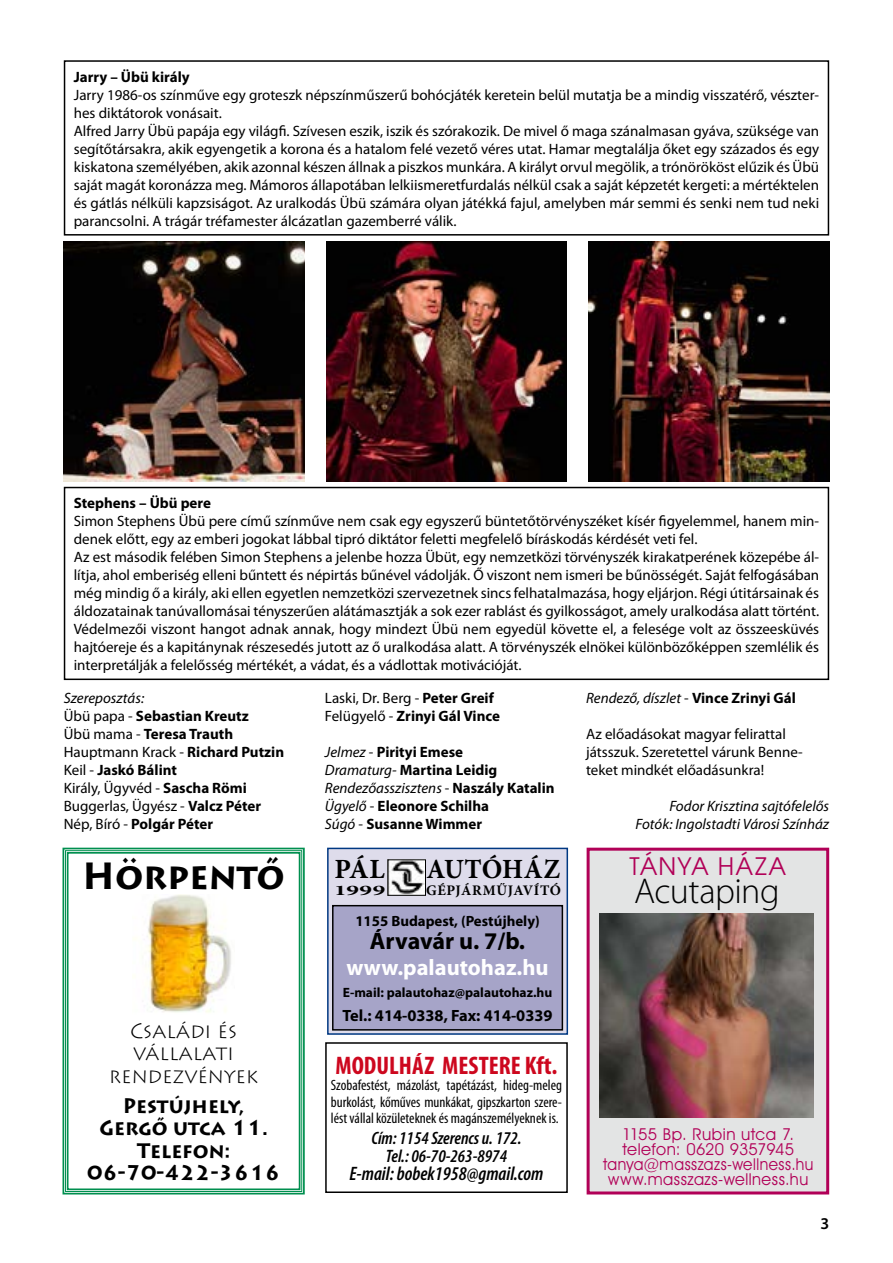
<style>
.page{position:relative;width:893px;height:1263px;background:#fff}
.page>*{position:absolute;margin:0;border:0;box-sizing:border-box;transform-origin:0 0}
.t1{font:700 37.5px "Lithos Pro";letter-spacing:-.005em;color:#000;scale:.95 1}
.t2{font:300 36px "Myriad Pro";letter-spacing:-.015em;color:#000}
.t3{font:700 27.75px "Minion Pro";letter-spacing:.01em;color:#000}
.t4{font:700 condensed 25.5px "Myriad Pro";color:#cd071e}
.t5{font:700 24px "Myriad Pro";letter-spacing:-.005em;color:#000}
.t6{font:24px "Avant Garde L";letter-spacing:.05em;color:#b10057}
.t7{font:700 22.5px "Myriad Pro";color:#fff}
.t8{font:700 21px/22.5px "Lithos Pro";color:#000;text-align:center;scale:.95 1}
.t9{font:300 21px/22.5px "Lithos Pro";color:#000;text-align:center;scale:.95 1}
.t10{font:italic 600 condensed 19.5px "Myriad Pro";color:#000}
.t11{font:italic 600 condensed 18px/18px "Myriad Pro";color:#000;text-align:center}
.t12{font:16.5px/15px "Avant Garde Bk PFL";letter-spacing:.03em;color:#b10057;text-align:center}
.t13{font:600 16.5px "Myriad Pro";color:#000}
.t14{font:700 16.35px "Myriad Pro";color:#000}
.t15{font:15px/18px "Myriad Pro";color:#000}
.t16{font:700 15px/18px "Myriad Pro";color:#000}
.t17{font:condensed 15px/16.5px "Myriad Pro";color:#000;text-align:justify}
.t18{font:italic 15px/18px "Myriad Pro";color:#000;text-align:right}
.t19{font:700 14.85px "Myriad Pro";color:#000}
.t20{font:700 14.7px "Minion Pro";letter-spacing:.03em;color:#000}
.t21{font:700 14.7px "Minion Pro";letter-spacing:.03em;color:#000;scale:1.72 1}
.t22{font:700 13.5px "Myriad Pro";color:#000}
.s1{font-weight:400;font-style:italic}
.s2{font-weight:400}
.s3{font-weight:700}
.s4{font-style:normal}
.s5{font-weight:700;font-style:normal}
</style>
<div class="page">
<svg style="left:62px;top:847px;width:243px;height:348px"></svg>
<div style="left:65px;top:850px;width:237px;height:342px;border:1px solid #008f4f"></div>
<div style="left:67px;top:852px;width:233px;height:338px;border:2px solid #008f4f"></div>
<div style="left:64px;top:60px;width:765px;height:176px;border:2px solid #000"></div>
<div style="left:64px;top:487px;width:765px;height:193px;border:2px solid #000"></div>
<img style="left:64px;top:242px;width:241px;height:239px">
<img style="left:326px;top:242px;width:241px;height:239px">
<img style="left:588px;top:242px;width:241px;height:239px">
<div style="left:325px;top:1042px;width:243px;height:151px;border:2px solid #000"></div>
<img style="left:132px;top:894px;width:103px;height:120px">
<div style="left:588px;top:849px;width:240px;height:344px;background:#e3e4e4"></div>
<div style="left:587px;top:848px;width:242px;height:346px;border:3px solid #b10057"></div>
<img style="left:600px;top:913px;width:214px;height:204px">
<div style="left:327px;top:848px;width:241px;height:187px;background:#dedceb;border:2px solid #003882"></div>
<div style="left:333px;top:906px;width:229px;height:124px;background:#a6a4c8"></div>
<div style="left:332px;top:905px;width:231px;height:125px;border:1px solid #000"></div>
<img style="left:390px;top:861px;width:34px;height:32px">
<p class="t16" style="left:74px;top:68px;width:117px">Jarry – Übü király</p>
<p class="t15" style="left:74px;top:86px;width:747px">Jarry 1986-os színműve egy groteszk népszínműszerű bohócjáték keretein belül mutatja be a mindig visszatérő, vészter&shy;hes diktátorok vonásait.<br>Alfred Jarry Übü papája egy világfi. Szívesen eszik, iszik és szórakozik. De mivel ő maga szánalmasan gyáva, szüksége van segítőtársakra, akik egyengetik a korona és a hatalom felé vezető véres utat. Hamar megtalálja őket egy százados és egy kiskatona személyében, akik azonnal készen állnak a piszkos munkára. A királyt orvul megölik, a trónörököst elűzik és Übü saját magát koronázza meg. Mámoros állapotában lelkiismeretfurdalás nélkül csak a saját képzetét kergeti: a mértéktelen és gátlás nélküli kapzsiságot. Az uralkodás Übü számára olyan játékká fajul, amelyben már semmi és senki nem tud neki parancsolni. A trágár tréfamester álcázatlan gazemberré válik.</p>
<p class="t16" style="left:74px;top:494px;width:139px">Stephens – Übü pere</p>
<p class="t15" style="left:74px;top:512px;width:747px">Simon Stephens Übü pere című színműve nem csak egy egyszerű büntetőtörvényszéket kísér figyelemmel, hanem min&shy;denek előtt, egy az emberi jogokat lábbal tipró diktátor feletti megfelelő bíráskodás kérdését veti fel.<br>Az est második felében Simon Stephens a jelenbe hozza Übüt, egy nemzetközi törvényszék kirakatperének közepébe ál&shy;lítja, ahol emberiség elleni bűntett és népirtás bűnével vádolják. Ő viszont nem ismeri be bűnösségét. Saját felfogásában még mindig ő a király, aki ellen egyetlen nemzetközi szervezetnek sincs felhatalmazása, hogy eljárjon. Régi útitársainak és áldozatainak tanúvallomásai tényszerűen alátámasztják a sok ezer rablást és gyilkosságot, amely uralkodása alatt történt.<br>Védelmezői viszont hangot adnak annak, hogy mindezt Übü nem egyedül követte el, a felesége volt az összeesküvés hajtóereje és a kapitánynak részesedés jutott az ő uralkodása alatt. A törvényszék elnökei különbözőképpen szemlélik és interpretálják a felelősség mértékét, a vádat, és a vádlottak motivációját.</p>
<p class="t16" style="left:64px;top:689px;width:222px"><span class="s1">Szereposztás:<br></span><span class="s2">Übü papa -</span> Sebastian Kreutz<br><span class="s2">Übü mama -</span> Teresa Trauth<br><span class="s2">Hauptmann Krack -</span> Richard Putzin<br><span class="s2">Keil -</span> Jaskó Bálint<br><span class="s2">Király, Ügyvéd -</span> Sascha Römi<br><span class="s2">Buggerlas, Ügyész -</span> Valcz Péter<br><span class="s2">Nép, Bíró -</span> Polgár Péter</p>
<p class="t15" style="left:325px;top:690px;width:177px">Laski, Dr. Berg - <span class="s3">Peter Greif<br></span>Felügyelő - <span class="s3">Zrinyi Gál Vince</span></p>
<p class="t18" style="left:586px;top:689px;width:211px">Rendező, díszlet <span class="s4">-</span> <span class="s5">Vince Zrinyi Gál</span></p>
<p class="t15" style="left:586px;top:726px;width:218px">Az előadásokat magyar felirattal játsszuk. Szeretettel várunk Benne&shy;teket mindkét előadásunkra!</p>
<p class="t18" style="left:636px;top:797px;width:195px">Fodor Krisztina sajtófelelős<br>Fotók: Ingolstadti Városi Színház</p>
<p class="t16" style="left:325px;top:743px;width:231px"><span class="s1">Jelmez</span> <span class="s2">-</span> Pirityi Emese<br><span class="s1">Dramaturg-</span> Martina Leidig<br><span class="s1">Rendezőasszisztens</span> <span class="s2">-</span> Naszály Katalin<br><span class="s1">Ügyelő</span> <span class="s2">-</span> Eleonore Schilha<br><span class="s1">Súgó</span> <span class="s2">-</span> Susanne Wimmer</p>
<h1 class="t1" style="left:82px;top:854px;width:215px">Hörpentő</h1>
<h3 class="t9" style="left:109px;top:1019px;width:159px">CSALÁDI ÉS<br>VÁLLALATI<br>RENDEZVÉNYEK</h3>
<h3 class="t8" style="left:87px;top:1094px;width:205px">Pestújhely,<br>Gergő utca 11.<br>Telefon:<br>06-70-422-3616</h3>
<h3 class="t3" style="left:334px;top:849px;width:52px">PÁL</h3>
<p class="t21" style="left:334px;top:880px;width:31px">1999</p>
<h3 class="t3" style="left:426px;top:849px;width:135px">AUTÓHÁZ</h3>
<p class="t20" style="left:426px;top:880px;width:136px">GÉPJÁRMŰJAVÍTÓ</p>
<p class="t19" style="left:355px;top:913px;width:186px">1155 Budapest, (Pestújhely)</p>
<h3 class="t5" style="left:370px;top:927px;width:157px">Árvavár u. 7/b.</h3>
<h3 class="t7" style="left:346px;top:955px;width:204px">www.palautohaz.hu</h3>
<p class="t22" style="left:343px;top:984px;width:211px">E-mail: palautohaz@palautohaz.hu</p>
<p class="t14" style="left:343px;top:1006px;width:212px">Tel.: 414-0338, Fax: 414-0339</p>
<h3 class="t4" style="left:335px;top:1049px;width:224px">MODULHÁZ MESTERE Kft.</h3>
<p class="t17" style="left:331px;top:1077px;width:233px">Szobafestést, mázolást, tapétázást, hideg-meleg burkolást, kőműves munkákat, gipszkarton szere&shy;lést vállal közületeknek és magánszemélyeknek is.</p>
<p class="t11" style="left:371px;top:1130px;width:152px">Cím: 1154 Szerencs u. 172.<br>Tel.: 06-70-263-8974</p>
<h3 class="t10" style="left:349px;top:1163px;width:196px">E-mail: bobek1958@gmail.com</h3>
<h3 class="t6" style="left:629px;top:851px;width:158px">TÁNYA HÁZA</h3>
<h2 class="t2" style="left:634px;top:869px;width:147px">Acutaping</h2>
<p class="t12" style="left:603px;top:1126px;width:212px">1155 Bp. Rubin utca 7. telefon: 0620 9357945 tanya@masszazs-wellness.hu www.masszazs-wellness.hu</p>
<p class="t13" style="left:820px;top:1214px;width:10px">3</p>
</div>
